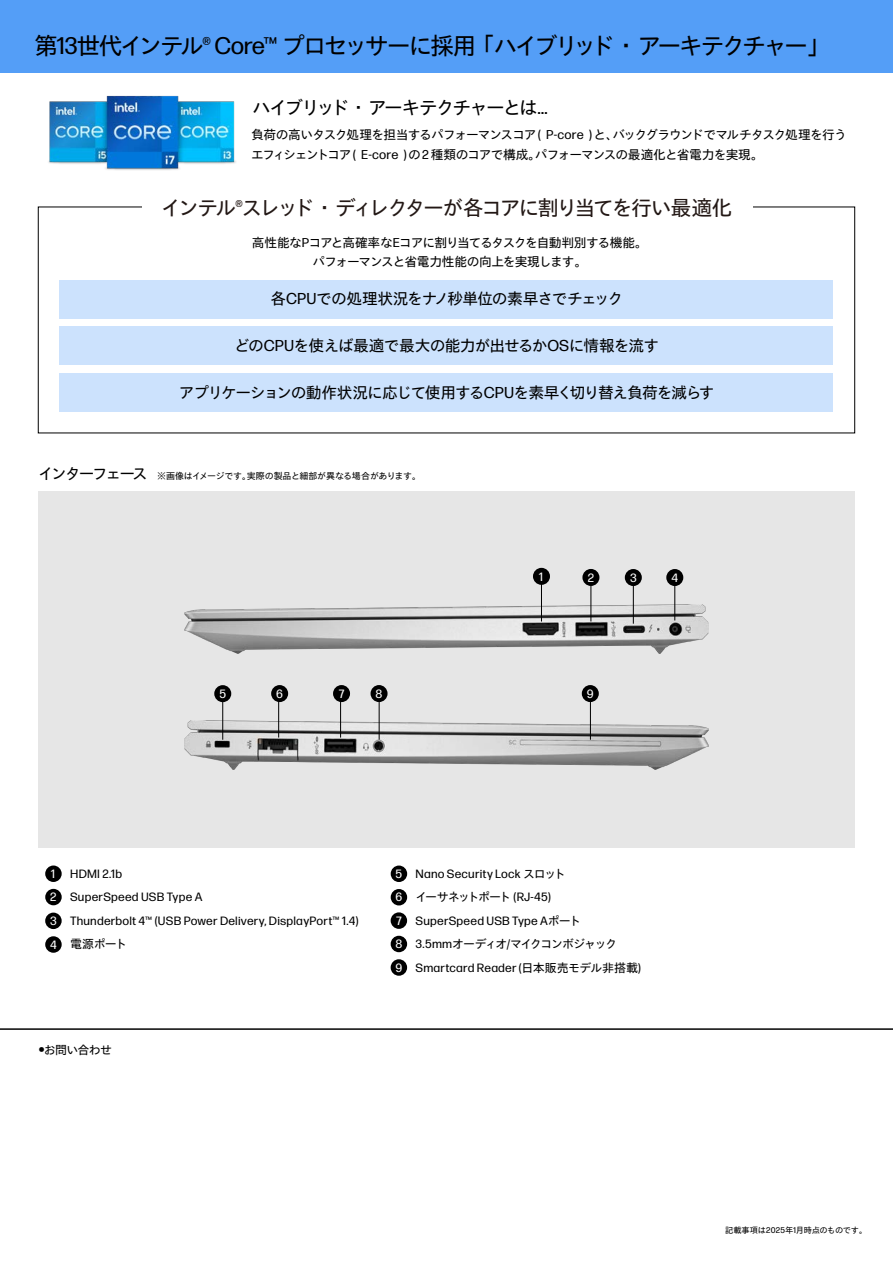
<style>
.page{position:relative;width:893px;height:1263px;background:#fff}
.page>*{position:absolute;margin:0;border:0;box-sizing:border-box;transform-origin:0 0}
.t1{font:24px "Forma DJR Japanese Micro";letter-spacing:-.115em;color:#000}
.t2{font:21px "Forma DJR Japanese Micro";letter-spacing:-.115em;color:#231815}
.t3{font:18.75px "Forma DJR Japanese Micro";letter-spacing:-.11em;color:#000}
.t4{font:15.75px "Forma DJR Japanese Micro";letter-spacing:-.055em;color:#000}
.t5{font:15.75px "Forma DJR Japanese Micro";letter-spacing:-.075em;color:#000}
.t6{font:12.75px/19.5px "Forma DJR Japanese Micro";letter-spacing:-.07em;color:#000;text-align:center}
.t7{font:12px/23.4px "Forma DJR Japanese Micro";letter-spacing:.015em;color:#000}
.t8{font:12px/23.5px "Forma DJR Japanese Micro";color:#fff;text-align:justify}
.t9{font:9px "Forma DJR Japanese Micro";letter-spacing:-.035em;color:#000}
.t10{font:8.25px "Forma DJR Japanese Micro";letter-spacing:-.02em;color:#000}
.s1{font-size:15.75px}
</style>
<div class="page">
<div style="left:38px;top:491px;width:817px;height:356px;background:#e6e6e6"></div>
<hr style="left:0;top:1029px;width:893px;height:1px;background:#000">
<div style="left:45px;top:865px;width:17px;height:17px;background:#000;border-radius:50%"></div>
<div style="left:45px;top:889px;width:17px;height:16px;background:#000;border-radius:50%"></div>
<div style="left:45px;top:912px;width:17px;height:17px;background:#000;border-radius:50%"></div>
<div style="left:45px;top:936px;width:17px;height:17px;background:#000;border-radius:50%"></div>
<div style="left:391px;top:889px;width:16px;height:16px;background:#000;border-radius:50%"></div>
<div style="left:391px;top:865px;width:16px;height:17px;background:#000;border-radius:50%"></div>
<div style="left:391px;top:912px;width:16px;height:17px;background:#000;border-radius:50%"></div>
<div style="left:391px;top:936px;width:16px;height:16px;background:#000;border-radius:50%"></div>
<div style="left:391px;top:959px;width:16px;height:17px;background:#000;border-radius:50%"></div>
<img style="left:185px;top:605px;width:523px;height:49px">
<img style="left:185px;top:721px;width:523px;height:49px">
<hr style="left:222px;top:699px;width:1px;height:41px;background:#000">
<div style="left:214px;top:685px;width:17px;height:17px;background:#000;border-radius:50%"></div>
<hr style="left:278px;top:699px;width:1px;height:38px;background:#000">
<div style="left:271px;top:685px;width:17px;height:17px;background:#000;border-radius:50%"></div>
<hr style="left:340px;top:699px;width:1px;height:38px;background:#000">
<div style="left:333px;top:685px;width:17px;height:17px;background:#000;border-radius:50%"></div>
<div style="left:371px;top:685px;width:17px;height:17px;background:#000;border-radius:50%"></div>
<hr style="left:379px;top:699px;width:1px;height:41px;background:#000">
<div style="left:582px;top:685px;width:17px;height:17px;background:#000;border-radius:50%"></div>
<hr style="left:590px;top:699px;width:1px;height:41px;background:#000">
<div style="left:533px;top:568px;width:17px;height:17px;background:#000;border-radius:50%"></div>
<hr style="left:541px;top:583px;width:1px;height:38px;background:#000">
<div style="left:582px;top:569px;width:17px;height:17px;background:#000;border-radius:50%"></div>
<hr style="left:590px;top:583px;width:1px;height:38px;background:#000">
<div style="left:625px;top:569px;width:17px;height:17px;background:#000;border-radius:50%"></div>
<hr style="left:633px;top:583px;width:1px;height:41px;background:#000">
<div style="left:666px;top:569px;width:17px;height:17px;background:#000;border-radius:50%"></div>
<hr style="left:674px;top:583px;width:1px;height:37px;background:#000">
<div style="left:60px;top:280px;width:773px;height:38px;background:#cce2fd"></div>
<div style="left:0;top:0;width:893px;height:72px;background:#549ef7"></div>
<div style="left:60px;top:327px;width:773px;height:38px;background:#cce2fd"></div>
<div style="left:60px;top:373px;width:773px;height:39px;background:#cce2fd"></div>
<img style="left:48px;top:95px;width:188px;height:75px">
<h1 class="t1" style="left:34px;top:29px;width:799px">第13世代インテル® Core™ プロセッサーに採用「ハイブリッド・アーキテクチャー」</h1>
<h3 class="t3" style="left:252px;top:94px;width:297px">ハイブリッド・アーキテクチャーとは…</h3>
<p class="t6" style="left:251px;top:124px;width:597px;text-align:left">負荷の高いタスク処理を担当するパフォーマンスコア（P-core）と、バックグラウンドでマルチタスク処理を行うエフィシェントコア（E-core）の 2 種類のコアで構成。パフォーマンスの最適化と省電力を実現。</p>
<h2 class="t2" style="left:161px;top:193px;width:573px">インテル®スレッド・ディレクターが各コアに割り当てを行い最適化</h2>
<p class="t6" style="left:252px;top:232px;width:397px">高性能なPコアと高確率なEコアに割り当てるタスクを自動判別する機能。パフォーマンスと省電力性能の向上を実現します。</p>
<h3 class="t4" style="left:270px;top:288px;width:354px">各CPUでの処理状況をナノ秒単位の素早さでチェック</h3>
<h3 class="t4" style="left:234px;top:335px;width:426px">どのCPUを使えば最適で最大の能力が出せるかOSに情報を流す</h3>
<h3 class="t5" style="left:179px;top:381px;width:537px">アプリケーションの動作状況に応じて使用するCPUを素早く切り替え負荷を減らす</h3>
<p class="t9" style="left:38px;top:469px;width:384px"><span class="s1">インターフェース</span> ※画像はイメージです。実際の製品と細部が異なる場合があります。</p>
<p class="t8" style="left:539px;top:564px;width:6px">1</p>
<p class="t8" style="left:588px;top:565px;width:8px">2</p>
<p class="t8" style="left:630px;top:565px;width:8px">3</p>
<p class="t8" style="left:671px;top:565px;width:8px">4</p>
<p class="t8" style="left:219px;top:681px;width:8px">5</p>
<p class="t8" style="left:276px;top:681px;width:8px">6</p>
<p class="t8" style="left:339px;top:681px;width:7px">7</p>
<p class="t8" style="left:376px;top:681px;width:8px">8</p>
<p class="t8" style="left:587px;top:681px;width:8px">9</p>
<p class="t8" style="left:50px;top:861px;width:8px">1<br>2<br>3<br>4</p>
<p class="t7" style="left:70px;top:861px;width:290px">HDMI 2.1b<br>SuperSpeed USB Type A<br>Thunderbolt 4™ (USB Power Delivery, DisplayPort™ 1.4)電源ポート</p>
<p class="t7" style="left:38px;top:1038px;width:75px">●お問い合わせ</p>
<p class="t8" style="left:396px;top:861px;width:8px">5</p>
<p class="t8" style="left:395px;top:908px;width:8px">7<br>8<br>9</p>
<p class="t8" style="left:395px;top:885px;width:8px">6</p>
<p class="t7" style="left:416px;top:861px;width:227px">Nano Security Lock スロット<br>イーサネットポート (RJ-45)<br>SuperSpeed USB Type Aポート<br>3.5mmオーディオ/マイクコンボジャック<br>Smartcard Reader (日本販売モデル非搭載)</p>
<p class="t10" style="left:725px;top:1224px;width:144px">記載事項は2025年1月時点のものです。</p>
</div>
